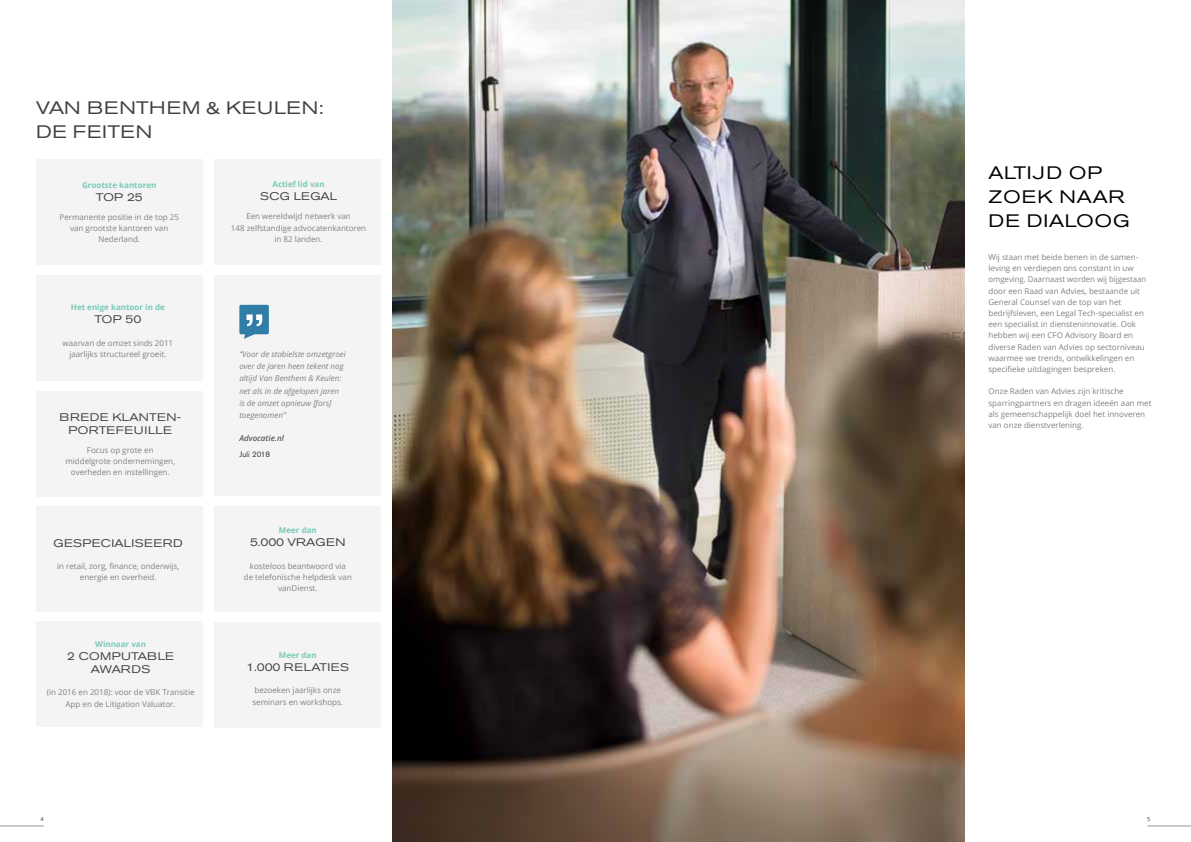
<style>
.page{position:relative;width:1191px;height:842px;background:#fff}
.page>*{position:absolute;margin:0;border:0;box-sizing:border-box;transform-origin:0 0}
.t1{font:expanded 18px/24px "Akzidenz Grotesk Std";letter-spacing:.035em;color:#414042}
.t2{font:expanded 18px/24px "Akzidenz Grotesk Std";letter-spacing:.06em;color:#000}
.t3{font:expanded 11px/13px "Akzidenz Grotesk Std";letter-spacing:.035em;color:#414142;text-align:center}
.t4{font:expanded 11px/13px "Akzidenz Grotesk Std";letter-spacing:.035em;color:#414042;text-align:center}
.t5{font:expanded 11px "Akzidenz Grotesk Std";letter-spacing:.015em;color:#414042}
.t6{font:8px/11.2px "Open Sans";color:#808285;text-align:center}
.t7{font:italic 8px/12.2px "Open Sans";color:#808285}
.t8{font:700 8px "Open Sans";color:#78cab8}
.t9{font:italic 600 8px "Open Sans";color:#58595b}
.t10{font:8px "Akzidenz Grotesk Std";color:#414042}
.t11{font:5.6px "Open Sans";color:#414042}
</style>
<div class="page">
<div style="left:214px;top:276px;width:167px;height:220px;background:#f4f4f4"></div>
<svg style="left:239px;top:305px;width:30px;height:34px"></svg>
<img style="left:393px;top:0;width:571px;height:842px">
<div style="left:36px;top:160px;width:166px;height:105px;background:#f4f4f4"></div>
<div style="left:36px;top:622px;width:166px;height:105px;background:#f4f4f4"></div>
<div style="left:214px;top:160px;width:167px;height:105px;background:#f4f4f4"></div>
<div style="left:36px;top:391px;width:166px;height:105px;background:#f4f4f4"></div>
<div style="left:214px;top:507px;width:167px;height:105px;background:#f4f4f4"></div>
<div style="left:214px;top:622px;width:167px;height:105px;background:#f4f4f4"></div>
<div style="left:36px;top:276px;width:166px;height:105px;background:#f4f4f4"></div>
<div style="left:36px;top:507px;width:166px;height:105px;background:#f4f4f4"></div>
<hr style="left:1147px;top:826px;width:44px;height:1px;background:#939598">
<hr style="left:0;top:826px;width:44px;height:1px;background:#939598">
<h1 class="t1" style="left:36px;top:95px;width:289px">VAN BENTHEM &amp; KEULEN:<br>DE FEITEN</h1>
<p class="t8" style="left:82px;top:179px;width:76px">Grootste kantoren</p>
<h2 class="t3" style="left:96px;top:190px;width:48px">TOP 25</h2>
<p class="t6" style="left:60px;top:211px;width:121px">Permanente positie in de top 25 van grootste kantoren van<br>Nederland.</p>
<p class="t8" style="left:71px;top:302px;width:95px">Het enige kantoor in de</p>
<h2 class="t3" style="left:94px;top:313px;width:48px">TOP 50</h2>
<p class="t6" style="left:63px;top:337px;width:112px">waarvan de omzet sinds 2011 jaarlijks structureel groeit.</p>
<h2 class="t3" style="left:60px;top:411px;width:123px">BREDE KLANTEN-<br>PORTEFEUILLE</h2>
<p class="t6" style="left:65px;top:444px;width:111px">Focus op grote en middelgrote ondernemingen, overheden en instellingen.</p>
<h2 class="t4" style="left:53px;top:536px;width:131px">GESPECIALISEERD</h2>
<p class="t6" style="left:57px;top:560px;width:124px">in retail, zorg, finance, onderwijs, energie en overheid.</p>
<p class="t8" style="left:95px;top:638px;width:52px">Winnaar van</p>
<h2 class="t4" style="left:67px;top:650px;width:108px">2 COMPUTABLE<br>AWARDS</h2>
<p class="t6" style="left:47px;top:687px;width:149px">(in 2016 en 2018): voor de VBK Transitie<br>App en de Litigation Valuator.</p>
<p class="t8" style="left:272px;top:179px;width:54px">Actief lid van</p>
<h2 class="t3" style="left:260px;top:190px;width:78px">SCG LEGAL</h2>
<p class="t6" style="left:231px;top:211px;width:137px">Een wereldwijd netwerk van<br>148 zelfstandige advocatenkantoren in 82 landen.</p>
<p class="t7" style="left:239px;top:348px;width:108px">“Voor de stabielste omzetgroei over de jaren heen tekent nog altijd Van Benthem &amp; Keulen: net als in de afgelopen jaren is de omzet opnieuw [fors] toegenomen”</p>
<p class="t9" style="left:239px;top:433px;width:46px">Advocatie.nl</p>
<p class="t10" style="left:239px;top:449px;width:32px">Juli 2018</p>
<p class="t8" style="left:279px;top:525px;width:39px">Meer dan</p>
<h2 class="t5" style="left:250px;top:536px;width:97px">5.000 VRAGEN</h2>
<p class="t6" style="left:244px;top:560px;width:110px">kosteloos beantwoord via<br>de telefonische helpdesk van vanDienst.</p>
<p class="t8" style="left:279px;top:649px;width:39px">Meer dan</p>
<h2 class="t3" style="left:246px;top:661px;width:104px">1.000 RELATIES</h2>
<p class="t6" style="left:252px;top:685px;width:92px;text-align:left">bezoeken jaarlijks onze seminars en workshops.</p>
<p class="t11" style="left:40px;top:815px;width:5px">4</p>
<h1 class="t2" style="left:988px;top:161px;width:143px">ALTIJD OP<br>ZOEK NAAR<br>DE DIALOOG</h1>
<p class="t6" style="left:988px;top:251px;width:159px;text-align:left">Wij staan met beide benen in de samen&shy;leving en verdiepen ons constant in uw omgeving. Daarnaast worden wij bijgestaan door een Raad van Advies, bestaande uit General Counsel van de top van het bedrijfsleven, een Legal Tech-specialist en een specialist in diensteninnovatie. Ook hebben wij een CFO Advisory Board en diverse Raden van Advies op sectorniveau waarmee we trends, ontwikkelingen en specifieke uitdagingen bespreken.</p>
<p class="t6" style="left:988px;top:386px;width:164px;text-align:left">Onze Raden van Advies zijn kritische sparringpartners en dragen ideeën aan met als gemeenschappelijk doel het innoveren van onze dienstverlening.</p>
<p class="t11" style="left:1147px;top:815px;width:5px">5</p>
</div>
